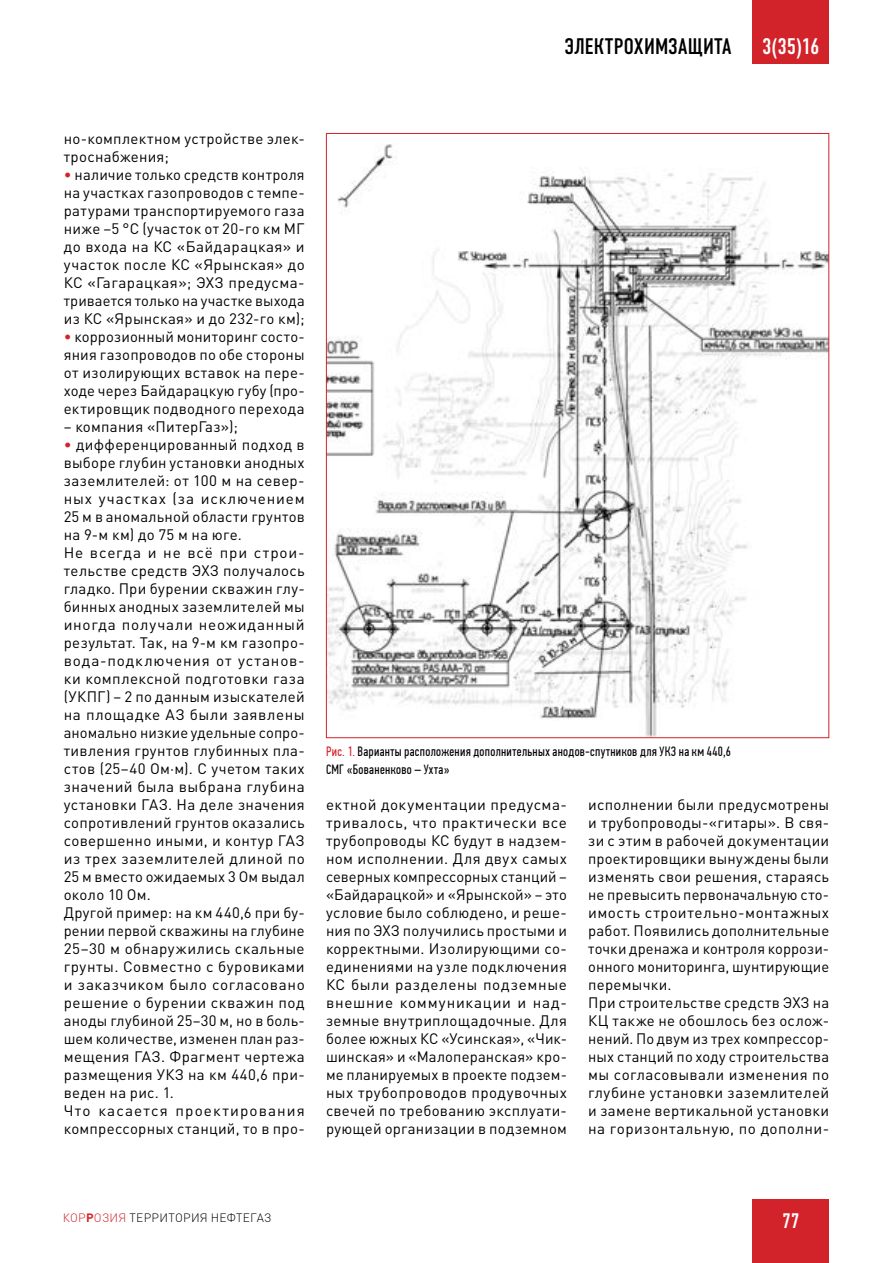
<style>
.page{position:relative;width:893px;height:1263px;background:#fff}
.page>*{position:absolute;margin:0;border:0;box-sizing:border-box;transform-origin:0 0}
.t1{font:22.5px "DIN Condensed C";letter-spacing:.015em;color:#000}
.t2{font:22.5px "DIN Condensed C";color:#fff}
.t3{font:21px "DIN Condensed C";color:#fff}
.t4{font:15px/18px "DIN Pro";letter-spacing:.02em;color:#000}
.t5{font:13.5px/18px "PF Din Text Comp Pro";letter-spacing:.025em;color:#000}
.t6{font:300 12px "DIN Pro";letter-spacing:.02em;color:#d2232a}
.t7{font:300 12px "DIN Pro";letter-spacing:.015em;color:#000}
.s1{color:#d2232a}
.s2{font-weight:700}
.s3{color:#000}
</style>
<div class="page">
<div style="left:753px;top:1199px;width:76px;height:64px;background:#d2232a"></div>
<div style="left:753px;top:0;width:76px;height:64px;background:#d2232a"></div>
<img style="left:328px;top:144px;width:499px;height:592px">
<h1 class="t1" style="left:565px;top:34px;width:168px">ЭЛЕКТРОХИМЗАЩИТА</h1>
<h1 class="t2" style="left:762px;top:34px;width:59px">3(35)16</h1>
<p class="t4" style="left:64px;top:129px;width:242px">но-комплектном устройстве элек&shy;троснабжения;</p>
<p class="t4" style="left:64px;top:165px;width:242px;text-align:justify"><span class="s1">•</span> наличие только средств контроля на участках газопроводов с темпе&shy;ратурами транспортируемого газа ниже –5 °С (участок от 20-го км МГ до входа на КС «Байдарацкая» и участок после КС «Ярынская» до КС «Гагарацкая»; ЭХЗ предусма&shy;тривается только на участке выхода из КС «Ярынская» и до 232-го км);</p>
<p class="t4" style="left:64px;top:327px;width:242px;text-align:justify"><span class="s1">•</span> коррозионный мониторинг состо&shy;яния газопроводов по обе стороны от изолирующих вставок на пере&shy;ходе через Байдарацкую губу (про&shy;ектировщик подводного перехода</p>
<p class="t4" style="left:64px;top:417px;width:176px">– компания «ПитерГаз»);</p>
<p class="t4" style="left:64px;top:435px;width:243px"><span class="s1">•</span> дифференцированный подход в выборе глубин установки анодных заземлителей: от 100 м на север&shy;ных участках (за исключением<br>25 м в аномальной области грунтов на 9-м км) до 75 м на юге.<br>Не всегда и не всё при строи&shy;тельстве средств ЭХЗ получалось гладко. При бурении скважин глу&shy;бинных анодных заземлителей мы иногда получали неожиданный результат. Так, на 9-м км газопро&shy;вода-подключения от установ&shy;ки комплексной подготовки газа (УКПГ) – 2 по данным изыскателей на площадке АЗ были заявлены аномально низкие удельные сопро&shy;тивления грунтов глубинных пла&shy;стов (25–40 Ом·м). С учетом таких значений была выбрана глубина установки ГАЗ. На деле значения сопротивлений грунтов оказались совершенно иными, и контур ГАЗ из трех заземлителей длиной по<br>25 м вместо ожидаемых 3 Ом выдал около 10 Ом.<br>Другой пример: на км 440,6 при бу&shy;рении первой скважины на глубине<br>25–30 м обнаружились скальные грунты. Совместно с буровиками и заказчиком было согласовано решение о бурении скважин под аноды глубиной 25–30 м, но в боль&shy;шем количестве, изменен план раз&shy;мещения ГАЗ. Фрагмент чертежа размещения УКЗ на км 440,6 при&shy;веден на рис. 1.<br>Что касается проектирования компрессорных станций, то в про-</p>
<p class="t5" style="left:326px;top:743px;width:406px"><span class="s1">Рис. 1.</span> Варианты расположения дополнительных анодов-спутников для УКЗ на км 440,6<br>СМГ «Бованенково – Ухта»</p>
<p class="t4" style="left:326px;top:795px;width:242px;text-align:justify">ектной документации предусма&shy;тривалось, что практически все трубопроводы КС будут в надзем&shy;ном исполнении. Для двух самых северных компрессорных станций – «Байдарацкой» и «Ярынской» – это условие было соблюдено, и реше&shy;ния по ЭХЗ получились простыми и корректными. Изолирующими со&shy;единениями на узле подключения КС были разделены подземные внешние коммуникации и над&shy;земные внутриплощадочные. Для более южных КС «Усинская», «Чик&shy;шинская» и «Малоперанская» кро&shy;ме планируемых в проекте подзем&shy;ных трубопроводов продувочных свечей по требованию эксплуати&shy;рующей организации в подземном</p>
<p class="t4" style="left:588px;top:795px;width:242px">исполнении были предусмотрены и трубопроводы-«гитары». В свя&shy;зи с этим в рабочей документации проектировщики вынуждены были изменять свои решения, стараясь не превысить первоначальную сто&shy;имость строительно-монтажных работ. Появились дополнительные точки дренажа и контроля коррози&shy;онного мониторинга, шунтирующие перемычки.<br>При строительстве средств ЭХЗ на<br>КЦ также не обошлось без ослож&shy;нений. По двум из трех компрессор&shy;ных станций по ходу строительства мы согласовывали изменения по глубине установки заземлителей и замене вертикальной установки на горизонтальную, по дополни-</p>
<p class="t6" style="left:63px;top:1210px;width:90px">кор<span class="s2">р</span>озия <span class="s3">ТЕРРИ</span></p>
<p class="t7" style="left:169px;top:1210px;width:16px">ТОРИЯ</p>
<p class="t7" style="left:211px;top:1210px;width:60px">НЕФТЕГАЗ</p>
<h2 class="t3" style="left:782px;top:1208px;width:19px">77</h2>
</div>
